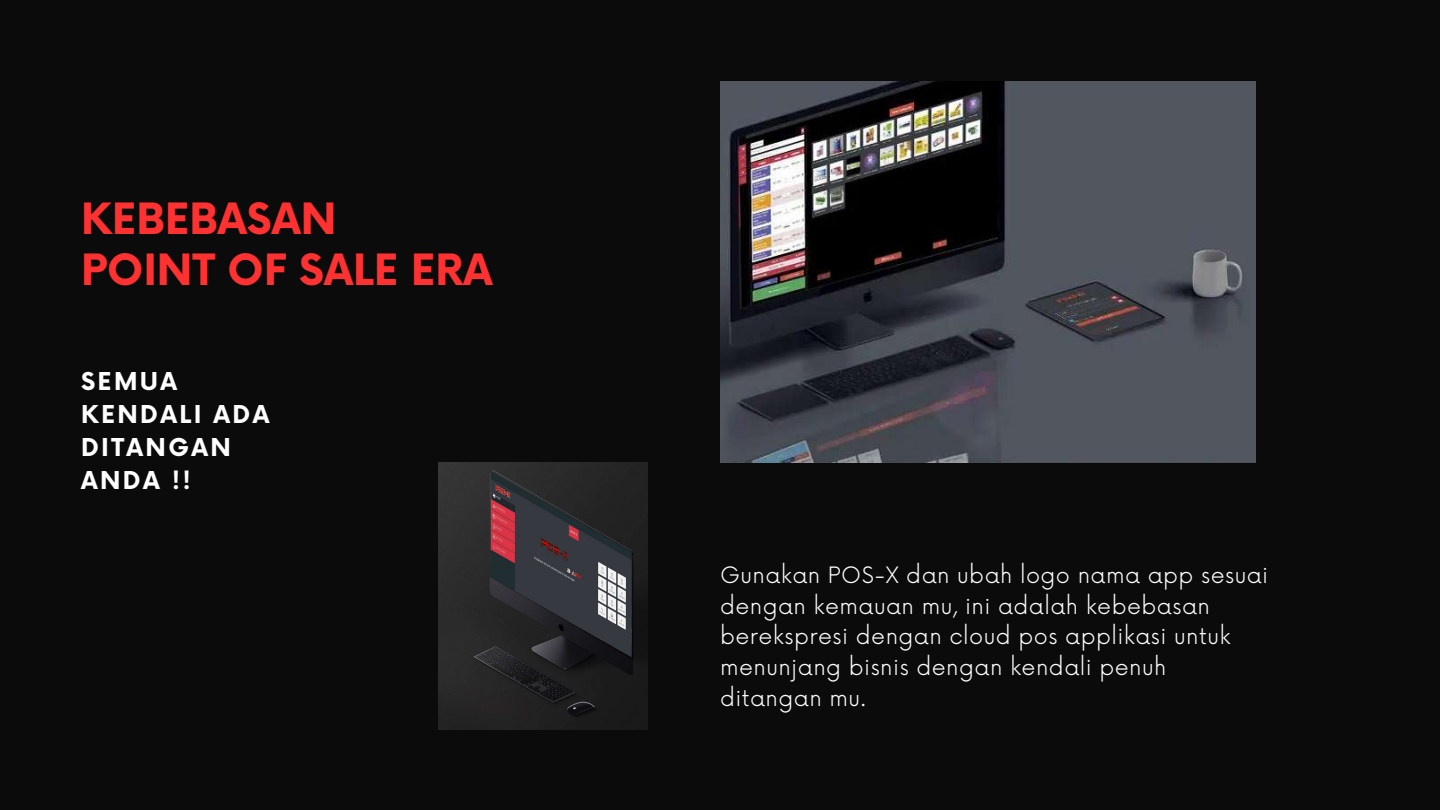
<style>
.page{position:relative;width:1440px;height:810px;background:#0b0b0b}
.page>*{position:absolute;margin:0;border:0;box-sizing:border-box;transform-origin:0 0}
.t1{font:700 42px/50.2px "Now";color:#ff3131}
.t2{font:700 24px/33px "Now";letter-spacing:.1em;color:#fff}
.t3{font:300 22px/30.8px "Now";letter-spacing:.02em;color:#fff}
</style>
<div class="page">
<img style="left:439px;top:463px;width:208px;height:266px">
<img style="left:720px;top:81px;width:536px;height:382px">
<h1 class="t1" style="left:81px;top:197px;width:413px">KEBEBASAN<br>POINT OF SALE ERA</h1>
<p class="t2" style="left:81px;top:366px;width:190px">SEMUA<br>KENDALI ADA<br>DITANGAN<br>ANDA !!</p>
<p class="t3" style="left:720px;top:561px;width:550px">Gunakan POS-X dan ubah logo nama app sesuai dengan kemauan mu, ini adalah kebebasan berekspresi dengan cloud pos applikasi untuk menunjang bisnis dengan kendali penuh ditangan mu.</p>
</div>
